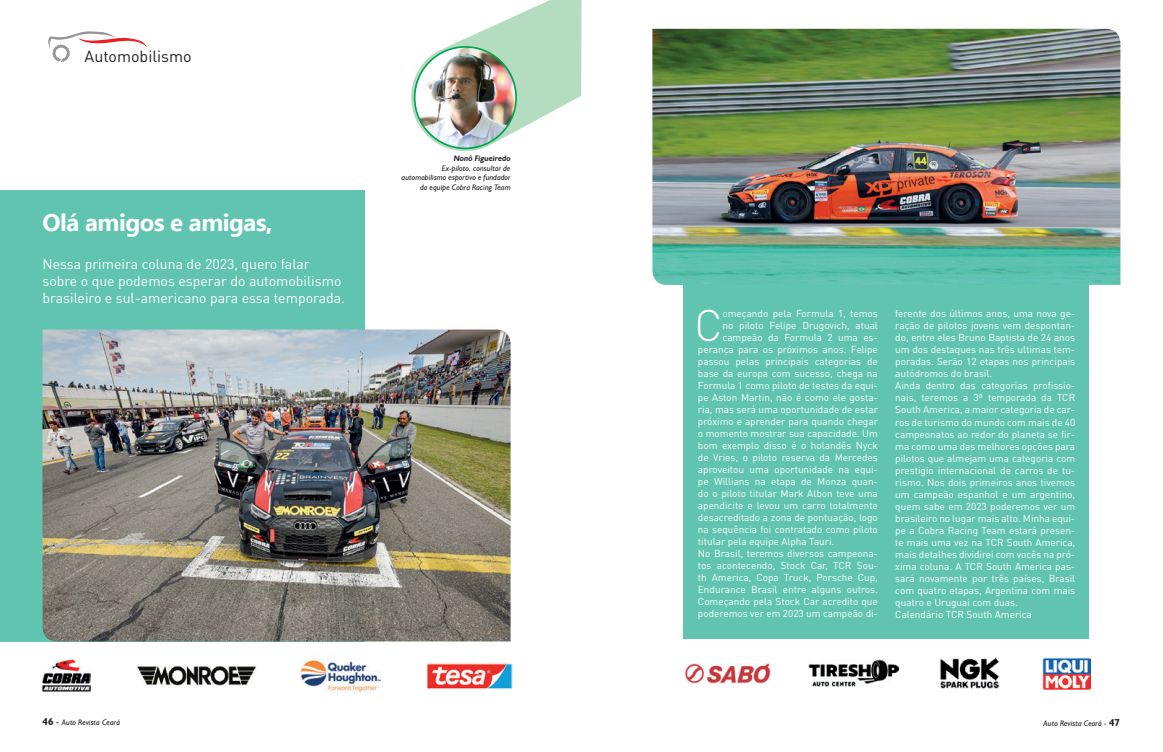
<style>
.page{position:relative;width:1163px;height:752px;background:#fff}
.page>*{position:absolute;margin:0;border:0;box-sizing:border-box;transform-origin:0 0}
.t1{font:300 43.7px "DIN Pro";color:#fff}
.t2{font:700 24px "Ebrima";letter-spacing:-.02em;color:#fff}
.t3{font:16px "DIN Pro";color:#231f20}
.t4{font:14px/16.8px "DIN Pro";color:#fff}
.t5{font:10px/12px "DIN Pro";color:#fff}
.t6{font:italic 8px/9.6px "Humanist 521 BT";color:#231f20;text-align:right}
.t7{font:italic 700 8px "Humanist 521 BT";color:#231f20}
.s1{font-weight:300}
.s2{font-weight:700;font-style:normal;font-size:10px}
.s3{font-style:normal;font-size:10px}
</style>
<div class="page">
<div style="left:0;top:190px;width:364px;height:451px;background:#60c4b1"></div>
<svg style="left:411px;top:0;width:170px;height:151px"></svg>
<img style="left:414px;top:47px;width:102px;height:101px;border-radius:51px">
<div style="left:414px;top:46px;width:103px;height:103px;border:2px solid #00a54f;border-radius:50%"></div>
<svg style="left:48px;top:31px;width:99px;height:31px"></svg>
<img style="left:43px;top:329px;width:467px;height:312px">
<img style="left:43px;top:659px;width:47px;height:32px">
<img style="left:300px;top:660px;width:80px;height:31px">
<img style="left:137px;top:665px;width:119px;height:20px">
<img style="left:426px;top:663px;width:86px;height:25px">
<div style="left:683px;top:199px;width:406px;height:439px;background:#60c4b1"></div>
<img style="left:652px;top:29px;width:468px;height:256px">
<img style="left:684px;top:663px;width:86px;height:19px">
<img style="left:939px;top:657px;width:60px;height:31px">
<img style="left:808px;top:659px;width:90px;height:27px">
<img style="left:1042px;top:657px;width:48px;height:31px">
<h3 class="t3" style="left:85px;top:45px;width:109px">Automobilismo</h3>
<h2 class="t2" style="left:43px;top:204px;width:231px">Olá amigos e amigas,</h2>
<h3 class="t4" style="left:43px;top:255px;width:304px">Nessa primeira coluna de 2023, quero falar sobre o que podemos esperar do automobilismo brasileiro e sul-americano para essa temporada.</h3>
<p class="t7" style="left:453px;top:153px;width:58px">Nonô Figueiredo</p>
<p class="t6" style="left:401px;top:163px;width:110px">Ex-piloto, consultor de automobilismo esportivo e fundador da equipe Cobra Racing Team</p>
<h1 class="t1" style="left:694px;top:291px;width:30px">C</h1>
<p class="t5" style="left:722px;top:306px;width:157px"><span class="s1">o</span>meçando pela Formula 1, temos</p>
<p class="t5" style="left:722px;top:318px;width:157px">no piloto Felipe Drugovich, atual</p>
<p class="t5" style="left:722px;top:330px;width:157px">campeão da Formula 2 uma es-</p>
<p class="t5" style="left:697px;top:342px;width:181px">perança para os próximos anos. Felipe</p>
<p class="t5" style="left:697px;top:354px;width:181px">passou pelas principais categorias de</p>
<p class="t5" style="left:697px;top:366px;width:181px">base da europa com sucesso, chega na</p>
<p class="t5" style="left:697px;top:378px;width:181px">Formula 1 como piloto de testes da equi-</p>
<p class="t5" style="left:697px;top:390px;width:181px">pe Aston Martin, não é como ele gosta-</p>
<p class="t5" style="left:697px;top:402px;width:181px">ria, mas será uma oportunidade de estar</p>
<p class="t5" style="left:697px;top:414px;width:181px">próximo e aprender para quando chegar</p>
<p class="t5" style="left:697px;top:426px;width:181px">o momento mostrar sua capacidade. Um</p>
<p class="t5" style="left:697px;top:438px;width:181px">bom exemplo disso é o holandês Nyck</p>
<p class="t5" style="left:697px;top:450px;width:181px">de Vries, o piloto reserva da Mercedes</p>
<p class="t5" style="left:697px;top:462px;width:181px">aproveitou uma oportunidade na equi-</p>
<p class="t5" style="left:697px;top:474px;width:181px">pe Willians na etapa de Monza quan-</p>
<p class="t5" style="left:697px;top:486px;width:181px">do o piloto titular Mark Albon teve uma</p>
<p class="t5" style="left:697px;top:498px;width:181px">apendicite e levou um carro totalmente</p>
<p class="t5" style="left:697px;top:510px;width:181px">desacreditado a zona de pontuação, logo</p>
<p class="t5" style="left:697px;top:522px;width:181px">na sequência foi contratado como piloto</p>
<p class="t5" style="left:697px;top:534px;width:138px">titular pela equipe Alpha Tauri.</p>
<p class="t5" style="left:697px;top:546px;width:181px">No Brasil, teremos diversos campeona-</p>
<p class="t5" style="left:697px;top:558px;width:181px">tos acontecendo, Stock Car, TCR Sou-</p>
<p class="t5" style="left:697px;top:570px;width:181px">th America, Copa Truck, Porsche Cup,</p>
<p class="t5" style="left:697px;top:582px;width:181px">Endurance Brasil entre alguns outros.</p>
<p class="t5" style="left:697px;top:594px;width:181px">Começando pela Stock Car acredito que</p>
<p class="t5" style="left:697px;top:606px;width:181px">poderemos ver em 2023 um campeão di-</p>
<p class="t5" style="left:895px;top:307px;width:181px">ferente dos últimos anos, uma nova ge&shy;ração de pilotos jovens vem despontan&shy;do, entre eles Bruno Baptista de 24 anos um dos destaques nas três ultimas tem&shy;poradas. Serão 12 etapas nos principais autódromos do brasil.<br>Ainda dentro das categorias profissio&shy;nais, teremos a 3ª temporada da TCR South America, a maior categoria de car&shy;ros de turismo do mundo com mais de 40 campeonatos ao redor do planeta se fir&shy;ma como uma das melhores opções para pilotos que almejam uma categoria com prestigio internacional de carros de tu&shy;rismo. Nos dois primeiros anos tivemos um campeão espanhol e um argentino, quem sabe em 2023 poderemos ver um brasileiro no lugar mais alto. Minha equi&shy;pe a Cobra Racing Team estará presen&shy;te mais uma vez na TCR South America, mais detalhes dividirei com vocês na pró&shy;xima coluna. A TCR South America pas&shy;sará novamente por três países, Brasil com quatro etapas, Argentina com mais quatro e Uruguai com duas.<br>Calendário TCR South America</p>
<p class="t6" style="left:43px;top:717px;width:79px"><span class="s2">46</span> <span class="s3">-</span> Auto Revista Ceará</p>
<p class="t6" style="left:1043px;top:717px;width:78px">Auto Revista Ceará - <span class="s2">47</span></p>
</div>
